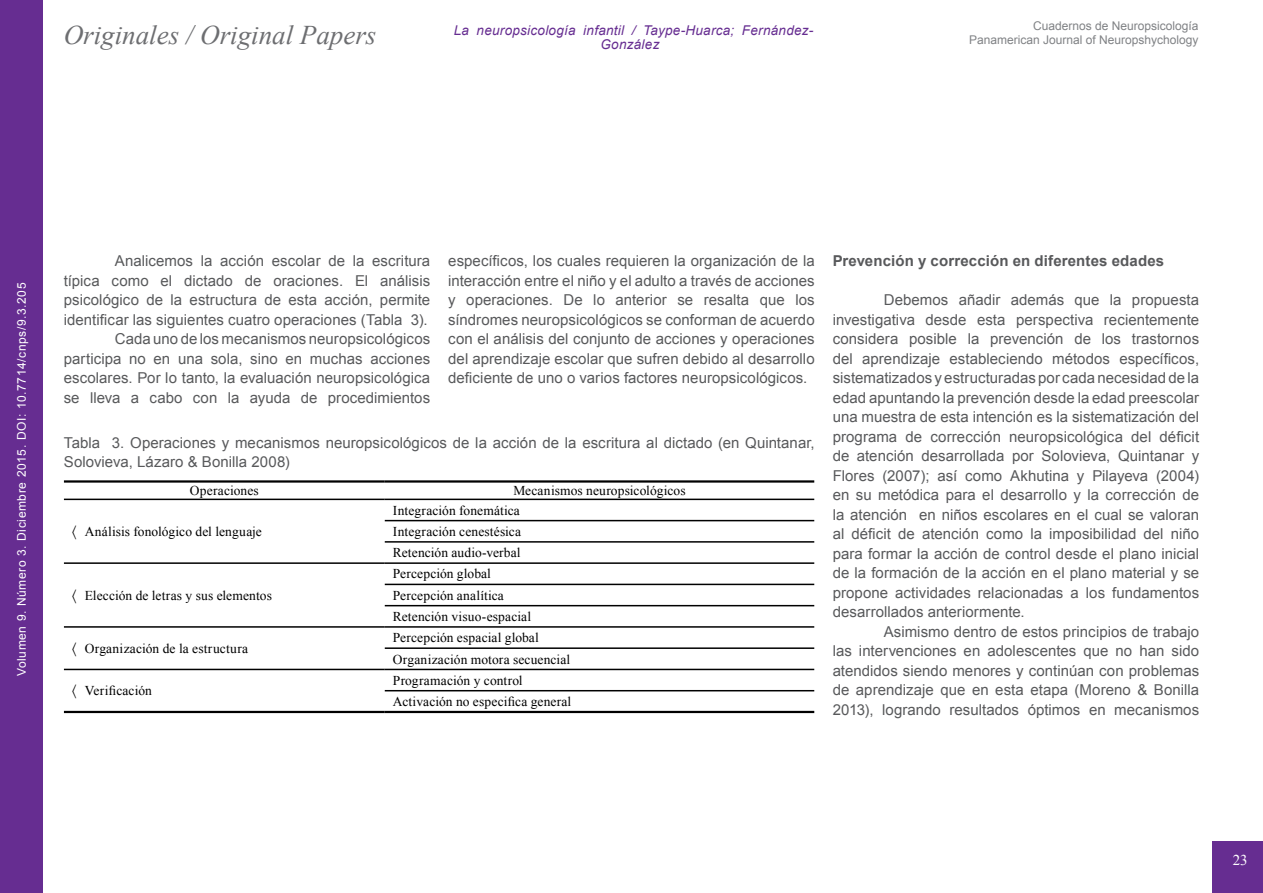
<style>
.page{position:relative;width:1263px;height:893px;background:#fff}
.page>*{position:absolute;margin:0;border:0;box-sizing:border-box;transform-origin:0 0}
.t1{font:italic 27px "Times New Roman";color:#6d6e71}
.t2{font:15px/19.5px "Arial";letter-spacing:.005em;color:#58595b;text-align:justify}
.t3{font:700 15px "Arial";letter-spacing:.01em;color:#58595b}
.t4{font:15px "Times New Roman";color:#fff}
.t5{font:13.5px/21.3px "Times New Roman";letter-spacing:.01em;color:#000}
.t6{font:italic 13.5px/13.5px "Arial";letter-spacing:.02em;color:#662d91;text-align:center}
.t7{font:12px "Arial";color:#808285}
.t8{font:12px "Arial";letter-spacing:.05em;color:#fff}
</style>
<div class="page">
<div style="left:0;top:0;width:43px;height:893px;background:#662d91"></div>
<div style="left:1212px;top:841px;width:51px;height:52px;background:#662d91"></div>
<hr style="left:64px;top:480px;width:321px;height:3px;background:#000">
<hr style="left:385px;top:480px;width:429px;height:3px;background:#000">
<hr style="left:64px;top:499px;width:321px;height:1px;background:#000">
<hr style="left:385px;top:499px;width:429px;height:1px;background:#000">
<hr style="left:385px;top:520px;width:429px;height:1px;background:#000">
<hr style="left:385px;top:541px;width:429px;height:2px;background:#000">
<hr style="left:64px;top:562px;width:321px;height:2px;background:#000">
<hr style="left:385px;top:562px;width:429px;height:2px;background:#000">
<hr style="left:385px;top:584px;width:429px;height:1px;background:#000">
<hr style="left:385px;top:605px;width:429px;height:1px;background:#000">
<hr style="left:64px;top:626px;width:321px;height:2px;background:#000">
<hr style="left:385px;top:626px;width:429px;height:2px;background:#000">
<hr style="left:385px;top:647px;width:429px;height:2px;background:#000">
<hr style="left:64px;top:669px;width:321px;height:1px;background:#000">
<hr style="left:385px;top:669px;width:429px;height:1px;background:#000">
<hr style="left:385px;top:690px;width:429px;height:1px;background:#000">
<hr style="left:64px;top:711px;width:321px;height:2px;background:#000">
<hr style="left:385px;top:711px;width:429px;height:2px;background:#000">
<p class="t7" style="left:1033px;top:18px;width:167px">Cuadernos de Neuropsicología</p>
<p class="t6" style="left:454px;top:24px;width:361px">La neuropsicología infantil / Taype-Huarca; Fernández-<br>González</p>
<h1 class="t1" style="left:64px;top:17px;width:314px">Originales / Original Papers</h1>
<p class="t7" style="left:969px;top:32px;width:231px">Panamerican Journal of Neuropshychology</p>
<p class="t8" style="left:14px;top:676px;width:395px;rotate:-90deg">Volumen 9. Número 3. Diciembre 2015. DOI: 10.7714/cnps/9.3.205</p>
<p class="t2" style="left:64px;top:251px;width:368px;text-align:right">Analicemos la acción escolar de la escritura<br>típica como el dictado de oraciones. El análisis psicológico de la estructura de esta acción, permite identificar las siguientes cuatro operaciones (Tabla 3).<br>Cada uno de los mecanismos neuropsicológicos participa no en una sola, sino en muchas acciones escolares. Por lo tanto, la evaluación neuropsicológica se lleva a cabo con la ayuda de procedimientos</p>
<p class="t2" style="left:448px;top:251px;width:368px">específicos, los cuales requieren la organización de la interacción entre el niño y el adulto a través de acciones y operaciones. De lo anterior se resalta que los síndromes neuropsicológicos se conforman de acuerdo con el análisis del conjunto de acciones y operaciones del aprendizaje escolar que sufren debido al desarrollo deficiente de uno o varios factores neuropsicológicos.</p>
<p class="t3" style="left:833px;top:251px;width:333px">Prevención y corrección en diferentes edades</p>
<p class="t2" style="left:833px;top:290px;width:368px;text-indent:51px">Debemos añadir además que la propuesta investigativa desde esta perspectiva recientemente considera posible la prevención de los trastornos del aprendizaje estableciendo métodos específicos, sistematizados y estructuradas por cada necesidad de la edad apuntando la prevención desde la edad preescolar una muestra de esta intención es la sistematización del programa de corrección neuropsicológica del déficit de atención desarrollada por Solovieva, Quintanar y Flores (2007); así como Akhutina y Pilayeva (2004) en su metódica para el desarrollo y la corrección de la atención en niños escolares en el cual se valoran al déficit de atención como la imposibilidad del niño para formar la acción de control desde el plano inicial de la formación de la acción en el plano material y se propone actividades relacionadas a los fundamentos desarrollados anteriormente.</p>
<p class="t2" style="left:833px;top:622px;width:368px;text-indent:51px">Asimismo dentro de estos principios de trabajo las intervenciones en adolescentes que no han sido atendidos siendo menores y continúan con problemas de aprendizaje que en esta etapa (Moreno &amp; Bonilla 2013), logrando resultados óptimos en mecanismos</p>
<p class="t2" style="left:64px;top:433px;width:752px">Tabla 3. Operaciones y mecanismos neuropsicológicos de la acción de la escritura al dictado (en Quintanar,<br>Solovieva, Lázaro &amp; Bonilla 2008)</p>
<p class="t5" style="left:190px;top:480px;width:70px">Operaciones</p>
<p class="t5" style="left:513px;top:480px;width:174px">Mecanismos neuropsicológicos</p>
<p class="t5" style="left:85px;top:521px;width:179px">Análisis fonológico del lenguaje</p>
<p class="t5" style="left:393px;top:499px;width:130px;text-align:justify">Integración fonemática Integración cenestésica Retención audio-verbal</p>
<p class="t5" style="left:393px;top:563px;width:140px">Percepción global<br>Percepción analítica<br>Retención visuo-espacial</p>
<p class="t5" style="left:85px;top:584px;width:189px">Elección de letras y sus elementos</p>
<p class="t5" style="left:85px;top:637px;width:165px">Organización de la estructura</p>
<p class="t5" style="left:393px;top:627px;width:179px">Percepción espacial global<br>Organización motora secuencial</p>
<p class="t5" style="left:85px;top:680px;width:69px">Verificación</p>
<p class="t5" style="left:393px;top:669px;width:180px">Programación y control<br>Activación no especifica general</p>
<p class="t4" style="left:1233px;top:850px;width:16px">23</p>
</div>
